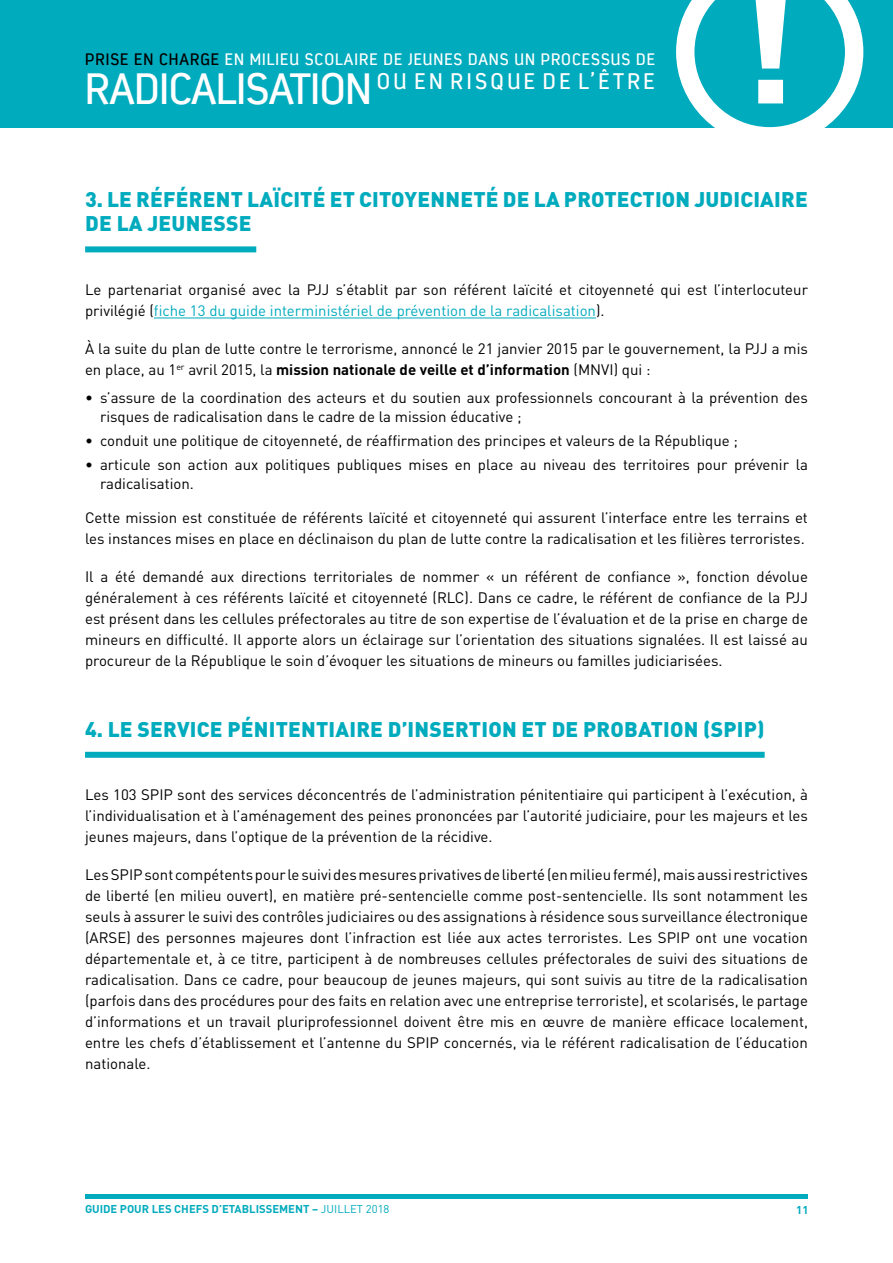
<style>
.page{position:relative;width:893px;height:1263px;background:#fff}
.page>*{position:absolute;margin:0;border:0;box-sizing:border-box;transform-origin:0 0}
.t1{font:900 147.15px "DIN Pro";color:#fff}
.t2{font:22.35px "Estandar";letter-spacing:.155em;color:#fff}
.t3{font:900 21px/24px "DIN Pro";letter-spacing:.01em;color:#00abbd}
.t4{font:16.5px "Estandar";letter-spacing:.06em;color:#fff}
.t5{font:15px/21px "DIN Pro";color:#000}
.t6{font:700 11.25px "DIN Pro";color:#00abbd}
.s1{color:#000}
.s2{font-size:43.5px}
.s3{color:#00abbd}
.s4{font-weight:700}
.s5{font-weight:400}
</style>
<div class="page">
<hr style="left:85px;top:1194px;width:723px;height:4px;background:#00abbd">
<div style="left:0;top:0;width:893px;height:128px;background:#00abbd"></div>
<svg style="left:676px;top:0;width:187px;height:128px"></svg>
<div style="left:85px;top:246px;width:171px;height:6px;background:#00abbd"></div>
<hr style="left:154px;top:318px;width:442px;height:1px;background:#00abbd">
<div style="left:85px;top:752px;width:680px;height:6px;background:#00abbd"></div>
<p class="t4" style="left:85px;top:50px;width:571px"><span class="s1">PRISE EN CHARGE</span> EN MILIEU SCOLAIRE DE JEUNES DANS UN PROCESSUS DE</p>
<h2 class="t2" style="left:85px;top:68px;width:571px"><span class="s2">RADICALISATION</span> OU EN RISQUE DE L’ÊTRE</h2>
<h1 class="t1" style="left:741px;top:-50px;width:55px">!</h1>
<h3 class="t3" style="left:85px;top:187px;width:724px">3. LE RÉFÉRENT LAÏCITÉ ET CITOYENNETÉ DE LA PROTECTION JUDICIAIRE<br>DE LA JEUNESSE</h3>
<p class="t5" style="left:85px;top:279px;width:724px">Le partenariat organisé avec la PJJ s’établit par son référent laïcité et citoyenneté qui est l’interlocuteur privilégié (<span class="s3">fiche 13 du guide interministériel de prévention de la radicalisation</span>).</p>
<p class="t5" style="left:85px;top:338px;width:724px">À la suite du plan de lutte contre le terrorisme, annoncé le 21 janvier 2015 par le gouvernement, la PJJ a mis en place, au 1<sup>er</sup> avril 2015, la <span class="s4">mission nationale de veille et d’information</span> (MNVI) qui :</p>
<p class="t5" style="left:100px;top:387px;width:709px;line-height:19.5px;text-indent:-15px">• s’assure de la coordination des acteurs et du soutien aux professionnels concourant à la prévention des risques de radicalisation dans le cadre de la mission éducative ;</p>
<p class="t5" style="left:85px;top:430px;width:654px">• conduit une politique de citoyenneté, de réaffirmation des principes et valeurs de la République ;</p>
<p class="t5" style="left:100px;top:454px;width:709px;line-height:19.5px;text-indent:-15px">• articule son action aux politiques publiques mises en place au niveau des territoires pour prévenir la radicalisation.</p>
<p class="t5" style="left:85px;top:507px;width:724px">Cette mission est constituée de référents laïcité et citoyenneté qui assurent l’interface entre les terrains et les instances mises en place en déclinaison du plan de lutte contre la radicalisation et les filières terroristes.</p>
<p class="t5" style="left:85px;top:566px;width:724px;text-align:justify">Il a été demandé aux directions territoriales de nommer « un référent de confiance », fonction dévolue généralement à ces référents laïcité et citoyenneté (RLC). Dans ce cadre, le référent de confiance de la PJJ est présent dans les cellules préfectorales au titre de son expertise de l’évaluation et de la prise en charge de mineurs en difficulté. Il apporte alors un éclairage sur l’orientation des situations signalées. Il est laissé au procureur de la République le soin d’évoquer les situations de mineurs ou familles judiciarisées.</p>
<h3 class="t3" style="left:85px;top:716px;width:681px">4. LE SERVICE PÉNITENTIAIRE D’INSERTION ET DE PROBATION (SPIP)</h3>
<p class="t5" style="left:85px;top:784px;width:724px;text-align:justify">Les 103 SPIP sont des services déconcentrés de l’administration pénitentiaire qui participent à l’exécution, à l’individualisation et à l’aménagement des peines prononcées par l’autorité judiciaire, pour les majeurs et les jeunes majeurs, dans l’optique de la prévention de la récidive.</p>
<p class="t5" style="left:85px;top:864px;width:724px;text-align:justify">Les SPIP sont compétents pour le suivi des mesures privatives de liberté (en milieu fermé), mais aussi restrictives de liberté (en milieu ouvert), en matière pré-sentencielle comme post-sentencielle. Ils sont notamment les seuls à assurer le suivi des contrôles judiciaires ou des assignations à résidence sous surveillance électronique (ARSE) des personnes majeures dont l’infraction est liée aux actes terroristes. Les SPIP ont une vocation départementale et, à ce titre, participent à de nombreuses cellules préfectorales de suivi des situations de radicalisation. Dans ce cadre, pour beaucoup de jeunes majeurs, qui sont suivis au titre de la radicalisation (parfois dans des procédures pour des faits en relation avec une entreprise terroriste), et scolarisés, le partage d’informations et un travail pluriprofessionnel doivent être mis en œuvre de manière efficace localement, entre les chefs d’établissement et l’antenne du SPIP concernés, via le référent radicalisation de l’éducation nationale.</p>
<p class="t6" style="left:85px;top:1201px;width:306px">GUIDE POUR LES CHEFS D’ETABLISSEMENT – <span class="s5">JUILLET 2018</span></p>
<p class="t6" style="left:796px;top:1202px;width:14px">11</p>
</div>
